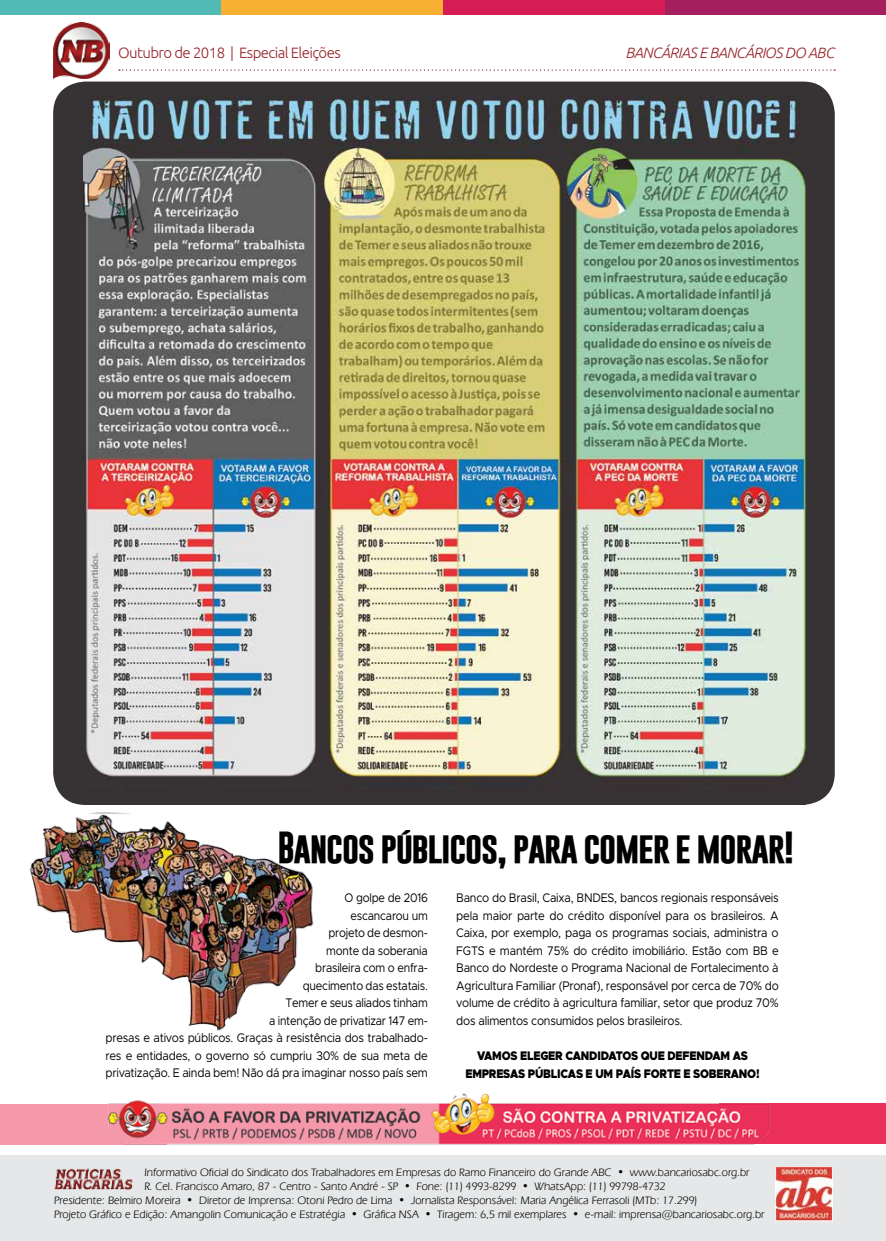
<style>
.page{position:relative;width:886px;height:1241px;background:#fff}
.page>*{position:absolute;margin:0;border:0;box-sizing:border-box;transform-origin:0 0}
.t1{font:700 32.5px "Gobold";letter-spacing:-.04em;color:#000}
.t2{font:300 15px "Ubuntu";letter-spacing:-.04em;color:#97252a}
.t3{font:italic 300 15px "Ubuntu";letter-spacing:-.04em;color:#97252a}
.t4{font:12.5px/17.5px "Metropolis";letter-spacing:-.02em;color:#000;text-align:justify;scale:.9 1}
.t5{font:12.5px/17.5px "Metropolis";letter-spacing:-.02em;color:#000;text-align:right;scale:.88 1}
.t6{font:900 12.5px/17.5px "Metropolis";letter-spacing:-.02em;color:#000;text-align:center;scale:.88 1}
.t7{font:11.25px "Eras IT Cby BT";color:#000}
</style>
<div class="page">
<img style="left:30px;top:812px;width:284px;height:219px">
<div style="left:719px;top:1103px;width:167px;height:40px;background:#ea3059"></div>
<div style="left:0;top:1103px;width:166px;height:41px;background:#f599aa"></div>
<img style="left:100px;top:1093px;width:676px;height:52px">
<div style="left:664px;top:0;width:222px;height:14px;background:#a31f5d"></div>
<div style="left:0;top:0;width:221px;height:14px;background:#52bab5"></div>
<div style="left:221px;top:0;width:222px;height:14px;background:#f7b031"></div>
<div style="left:443px;top:0;width:221px;height:14px;background:#d51c54"></div>
<img style="left:53px;top:22px;width:56px;height:56px">
<svg style="left:119px;top:69px;width:716px;height:2px"></svg>
<div style="left:0;top:1155px;width:886px;height:85px;background:#e6e7e8"></div>
<img style="left:55px;top:1168px;width:77px;height:20px">
<img style="left:777px;top:1168px;width:54px;height:50px">
<div style="left:775px;top:1166px;width:58px;height:54px;border:1px solid #fff"></div>
<div style="left:53px;top:81px;width:782px;height:723px;background:#373334;border-radius:32px"></div>
<img style="left:83px;top:96px;width:723px;height:690px">
<h2 class="t2" style="left:118px;top:43px;width:224px">Outubro de 2018 | Especial Eleições</h2>
<h2 class="t3" style="left:625px;top:43px;width:210px">BANCÁRIAS E BANCÁRIOS DO ABC</h2>
<h1 class="t1" style="left:277px;top:826px;width:518px">Bancos públicos, para comer e morar!</h1>
<p class="t5" style="left:105px;top:888px;width:368px">O golpe de 2016<br>escancarou um<br>projeto de desmon-<br>monte da soberania<br>brasileira com o enfra-<br>quecimento das estatais.<br>Temer e seus aliados tinham<br>a intenção de privatizar 147 em-<br>presas e ativos públicos. Graças à resistência dos trabalhado&shy;res e entidades, o governo só cumpriu 30% de sua meta de privatização. E ainda bem! Não dá pra imaginar nosso país sem</p>
<p class="t4" style="left:456px;top:888px;width:360px">Banco do Brasil, Caixa, BNDES, bancos regionais responsáveis pela maior parte do crédito disponível para os brasileiros. A Caixa, por exemplo, paga os programas sociais, administra o FGTS e mantém 75% do crédito imobiliário. Estão com BB e Banco do Nordeste o Programa Nacional de Fortalecimento à Agricultura Familiar (Pronaf), responsável por cerca de 70% do volume de crédito à agricultura familiar, setor que produz 70% dos alimentos consumidos pelos brasileiros.</p>
<p class="t6" style="left:465px;top:1046px;width:336px">VAMOS ELEGER CANDIDATOS QUE DEFENDAM AS<br>EMPRESAS PÚBLICAS E UM PAÍS FORTE E SOBERANO!</p>
<p class="t7" style="left:144px;top:1165px;width:607px">Informativo Oficial do Sindicato dos Trabalhadores em Empresas do Ramo Financeiro do Grande ABC • www.bancariosabc.org.br</p>
<p class="t7" style="left:144px;top:1179px;width:523px">R. Cel. Francisco Amaro, 87 - Centro - Santo André - SP • Fone: (11) 4993-8299 • WhatsApp: (11) 99798-4732</p>
<p class="t7" style="left:54px;top:1193px;width:644px">Presidente: Belmiro Moreira • Diretor de Imprensa: Otoni Pedro de Lima • Jornalista Responsável: Maria Angélica Ferrasoli (MTb: 17.299)</p>
<p class="t7" style="left:54px;top:1206px;width:712px">Projeto Gráfico e Edição: Amangolin Comunicação e Estratégia • Gráfica NSA • Tiragem: 6,5 mil exemplares • e-mail: imprensa@bancariosabc.org.br</p>
</div>
